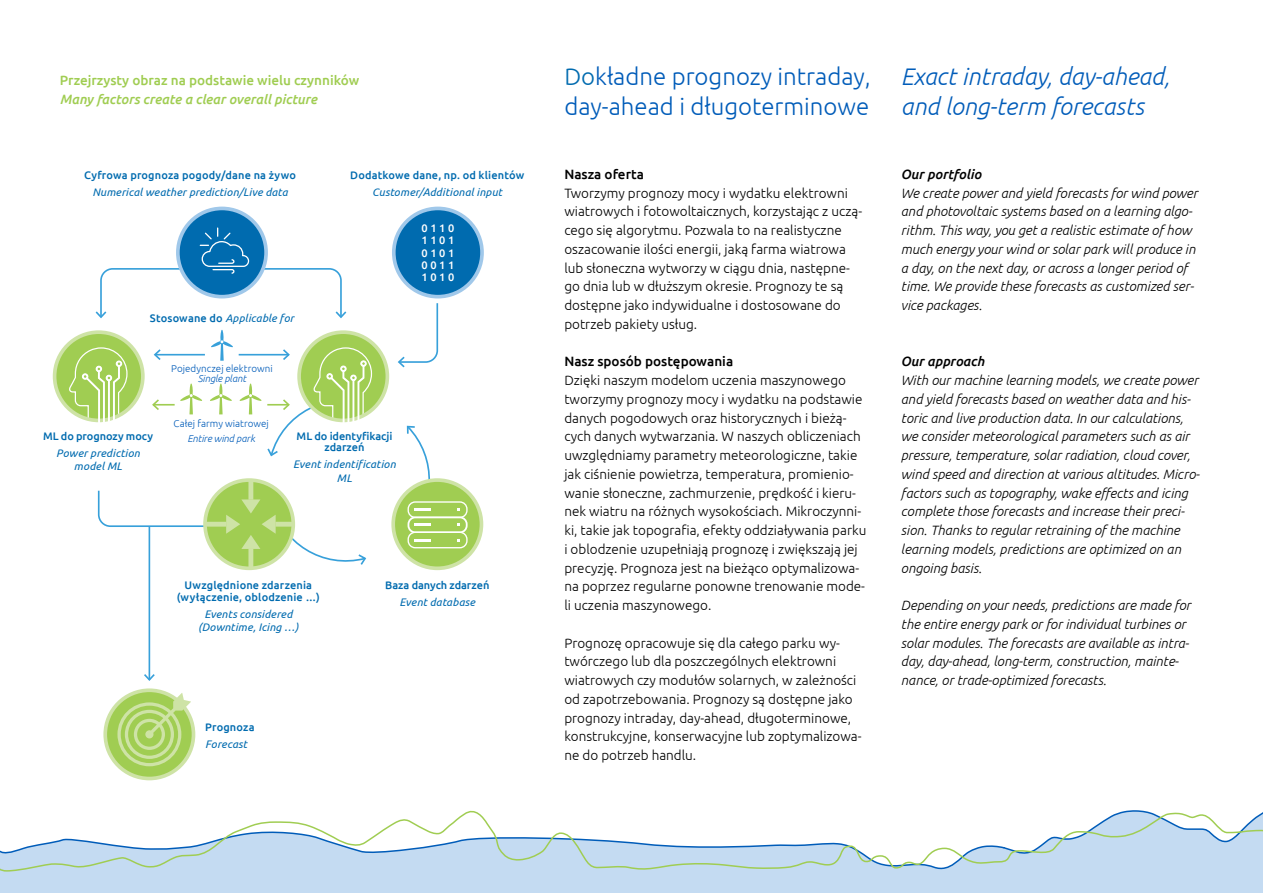
<style>
.page{position:relative;width:1263px;height:893px;background:#fff}
.page>*{position:absolute;margin:0;border:0;box-sizing:border-box;transform-origin:0 0}
.t1{font:300 24px/30px "Ubuntu";color:#005cb9}
.t2{font:italic 300 24px/30px "Ubuntu";color:#005cb9}
.t3{font:300 13.5px/18.8px "Ubuntu";color:#000}
.t4{font:italic 300 13.5px/18.8px "Ubuntu";color:#000}
.t5{font:500 13.5px "Ubuntu";color:#a0cd52}
.t6{font:italic 500 13.5px "Ubuntu";color:#a0cd52}
.t7{font:500 13.5px "Ubuntu";color:#000}
.t8{font:italic 500 13.5px "Ubuntu";color:#000}
.t9{font:italic 10.95px/13.2px "Ubuntu";letter-spacing:.015em;color:#006baf;text-align:center}
.t10{font:500 10.95px/11.6px "Ubuntu";letter-spacing:.01em;color:#006baf;text-align:center}
.t11{font:500 10.95px/12.5px "Ubuntu";color:#fff;text-align:justify}
.t12{font:300 9.9px "Ubuntu";color:#005cb9}
.t13{font:italic 300 9.9px "Ubuntu";letter-spacing:-.01em;color:#005cb9}
.s1{font-weight:500;font-style:normal}
.s2{color:#006baf}
</style>
<div class="page">
<svg style="left:0;top:741px;width:1263px;height:152px"></svg>
<svg style="left:0;top:772px;width:1263px;height:100px"></svg>
<svg style="left:95px;top:267px;width:93px;height:52px"></svg>
<div style="left:178px;top:208px;width:88px;height:89px;background:#006baf;border-radius:50%"></div>
<div style="left:176px;top:207px;width:92px;height:91px;border:4px solid #a0c8ea;border-radius:50%"></div>
<svg style="left:200px;top:228px;width:147px;height:91px"></svg>
<svg style="left:97px;top:490px;width:114px;height:38px"></svg>
<hr style="left:149px;top:526px;width:1px;height:154px;background:#37a0da">
<svg style="left:144px;top:672px;width:11px;height:9px"></svg>
<svg style="left:398px;top:303px;width:41px;height:65px"></svg>
<div style="left:394px;top:208px;width:88px;height:89px;background:#006baf;border-radius:50%"></div>
<div style="left:392px;top:207px;width:92px;height:91px;border:4px solid #a0c8ea;border-radius:50%"></div>
<svg style="left:55px;top:332px;width:88px;height:88px;background:#a5cf5c"></svg>
<div style="left:53px;top:330px;width:92px;height:92px;border:4px solid #cee3a6;border-radius:50%"></div>
<svg style="left:69px;top:347px;width:59px;height:76px"></svg>
<svg style="left:299px;top:332px;width:88px;height:88px"></svg>
<div style="left:297px;top:330px;width:92px;height:92px;border:4px solid #cee3a6;border-radius:50%"></div>
<svg style="left:205px;top:480px;width:88px;height:88px;background:#a5cf5b"></svg>
<div style="left:205px;top:522px;width:21px;height:5px;background:#cee3a6"></div>
<div style="left:248px;top:480px;width:5px;height:20px;background:#cee3a6"></div>
<svg style="left:226px;top:499px;width:141px;height:70px"></svg>
<div style="left:203px;top:478px;width:92px;height:92px;border:4px solid #cee3a6;border-radius:50%"></div>
<svg style="left:105px;top:690px;width:88px;height:88px"></svg>
<div style="left:103px;top:688px;width:92px;height:92px;border:4px solid #cee3a6;border-radius:50%"></div>
<div style="left:393px;top:480px;width:88px;height:88px;background:#a0cd52;border-radius:50%"></div>
<div style="left:391px;top:478px;width:92px;height:92px;border:4px solid #cee3a6;border-radius:50%"></div>
<div style="left:407px;top:501px;width:61px;height:17px;border:1px solid #fff;border-radius:7px"></div>
<div style="left:407px;top:516px;width:61px;height:17px;border:2px solid #fff;border-radius:7px"></div>
<div style="left:407px;top:532px;width:61px;height:16px;border:1px solid #fff;border-radius:7px"></div>
<svg style="left:402px;top:425px;width:36px;height:116px"></svg>
<hr style="left:153px;top:404px;width:22px;height:2px;background:#a0cd52">
<svg style="left:152px;top:399px;width:9px;height:11px"></svg>
<hr style="left:155px;top:354px;width:50px;height:1px;background:#37a0da">
<svg style="left:153px;top:349px;width:9px;height:11px"></svg>
<hr style="left:239px;top:354px;width:50px;height:1px;background:#37a0da">
<svg style="left:211px;top:330px;width:22px;height:31px"></svg>
<svg style="left:210px;top:384px;width:22px;height:30px"></svg>
<svg style="left:180px;top:384px;width:22px;height:30px"></svg>
<svg style="left:240px;top:347px;width:133px;height:110px"></svg>
<svg style="left:117px;top:693px;width:74px;height:73px;background:#b4d676"></svg>
<p class="t5" style="left:60px;top:72px;width:301px">Przejrzysty obraz na podstawie wielu czynników</p>
<p class="t6" style="left:60px;top:91px;width:259px">Many factors create a clear overall picture</p>
<p class="t10" style="left:84px;top:169px;width:213px">Cyfrowa prognoza pogody/dane na żywo</p>
<p class="t9" style="left:92px;top:185px;width:197px">Numerical weather prediction/Live data</p>
<p class="t9" style="left:150px;top:311px;width:146px"><span class="s1">Stosowane do</span> Applicable for</p>
<p class="t10" style="left:350px;top:169px;width:176px">Dodatkowe dane, np. od klientów</p>
<p class="t9" style="left:372px;top:185px;width:131px">Customer/Additional input</p>
<p class="t11" style="left:421px;top:221px;width:34px">0 1 1 0<br>1 1 0 1<br>0 1 0 1<br>0 0 1 1<br>1 0 1 0</p>
<p class="t10" style="left:43px;top:430px;width:111px">ML do prognozy mocy</p>
<p class="t9" style="left:56px;top:446px;width:85px">Power prediction model ML</p>
<p class="t12" style="left:171px;top:362px;width:103px">Pojedynczej elektrowni</p>
<p class="t13" style="left:198px;top:373px;width:50px">Single plant</p>
<p class="t12" style="left:174px;top:418px;width:97px">Całej farmy wiatrowej</p>
<p class="t13" style="left:187px;top:432px;width:69px">Entire wind park</p>
<p class="t10" style="left:297px;top:430px;width:97px">ML do identyfikacji zdarzeń</p>
<p class="t9" style="left:293px;top:458px;width:104px">Event indentification<br>ML</p>
<p class="t10" style="left:177px;top:579px;width:145px">Uwzględnione zdarzenia (wyłączenie, oblodzenie …)</p>
<p class="t9" style="left:198px;top:607px;width:102px">Events considered (Downtime, Icing …)</p>
<p class="t10" style="left:205px;top:721px;width:51px">Prognoza</p>
<p class="t9" style="left:205px;top:737px;width:44px">Forecast</p>
<p class="t10" style="left:385px;top:578px;width:106px">Baza danych zdarzeń</p>
<p class="t9" style="left:399px;top:595px;width:77px">Event database</p>
<h1 class="t1" style="left:564px;top:61px;width:308px"><span class="s2">Do</span>kładne prognozy intraday, day-ahead i długoterminowe</h1>
<h1 class="t2" style="left:901px;top:61px;width:270px">Exact intraday, day-ahead, and long-term forecasts</h1>
<p class="t7" style="left:564px;top:165px;width:81px">Nasza oferta</p>
<p class="t3" style="left:564px;top:183px;width:299px">Tworzymy prognozy mocy i wydatku elektrowni wiatrowych i fotowoltaicznych, korzystając z uczą&shy;cego się algorytmu. Pozwala to na realistyczne oszacowanie ilości energii, jaką farma wiatrowa lub słoneczna wytworzy w ciągu dnia, następne&shy;go dnia lub w dłuższym okresie. Prognozy te są dostępne jako indywidualne i dostosowane do potrzeb pakiety usług.</p>
<p class="t7" style="left:564px;top:353px;width:170px">Nasz sposób postępowania</p>
<p class="t3" style="left:564px;top:371px;width:304px">Dzięki naszym modelom uczenia maszynowego tworzymy prognozy mocy i wydatku na podstawie danych pogodowych oraz historycznych i bieżą&shy;cych danych wytwarzania. W naszych obliczeniach uwzględniamy parametry meteorologiczne, takie jak ciśnienie powietrza, temperatura, promienio&shy;wanie słoneczne, zachmurzenie, prędkość i kieru&shy;nek wiatru na różnych wysokościach. Mikroczynni&shy;ki, takie jak topografia, efekty oddziaływania parku i oblodzenie uzupełniają prognozę i zwiększają jej precyzję. Prognoza jest na bieżąco optymalizowa&shy;na poprzez regularne ponowne trenowanie mode&shy;li uczenia maszynowego.</p>
<p class="t3" style="left:564px;top:633px;width:299px">Prognozę opracowuje się dla całego parku wy&shy;twórczego lub dla poszczególnych elektrowni wiatrowych czy modułów solarnych, w zależności od zapotrzebowania. Prognozy są dostępne jako prognozy intraday, day-ahead, długoterminowe, konstrukcyjne, konserwacyjne lub zoptymalizowa&shy;ne do potrzeb handlu.</p>
<p class="t8" style="left:901px;top:166px;width:82px">Our portfolio</p>
<p class="t4" style="left:901px;top:183px;width:298px">We create power and yield forecasts for wind power and photovoltaic systems based on a learning algo&shy;rithm. This way, you get a realistic estimate of how much energy your wind or solar park will produce in a day, on the next day, or across a longer period of time. We provide these forecasts as customized ser&shy;vice packages.</p>
<p class="t8" style="left:901px;top:353px;width:85px">Our approach</p>
<p class="t4" style="left:901px;top:371px;width:300px">With our machine learning models, we create power and yield forecasts based on weather data and his&shy;toric and live production data. In our calculations, we consider meteorological parameters such as air pressure, temperature, solar radiation, cloud cover, wind speed and direction at various altitudes. Micro&shy;factors such as topography, wake effects and icing complete those forecasts and increase their preci&shy;sion. Thanks to regular retraining of the machine learning models, predictions are optimized on an ongoing basis.</p>
<p class="t4" style="left:901px;top:596px;width:291px">Depending on your needs, predictions are made for the entire energy park or for individual turbines or solar modules. The forecasts are available as intra&shy;day, day-ahead, long-term, construction, mainte&shy;nance, or trade-optimized forecasts.</p>
</div>
